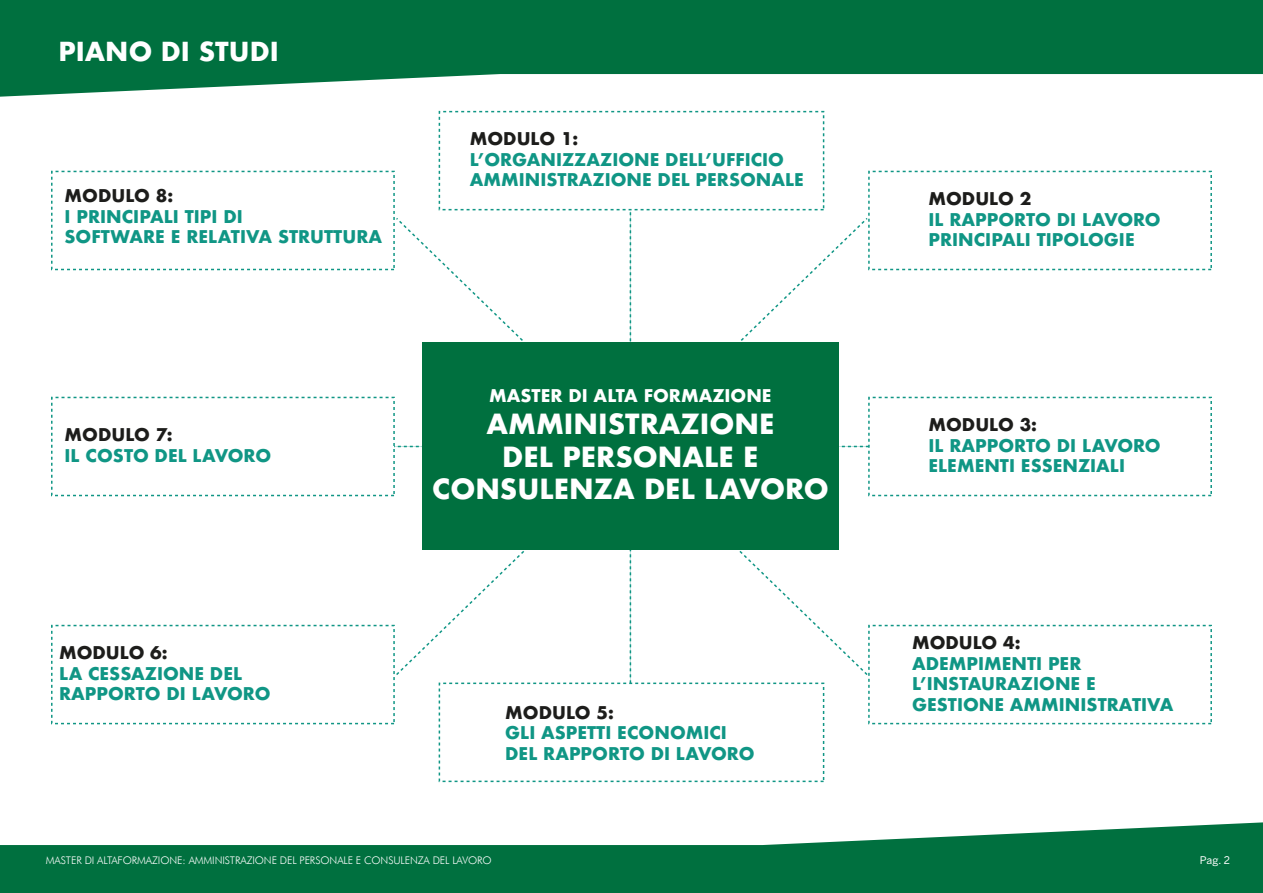
<style>
.page{position:relative;width:1263px;height:893px;background:#fff}
.page>*{position:absolute;margin:0;border:0;box-sizing:border-box;transform-origin:0 0}
.t1{font:700 27px/32.4px "Futura";color:#fff;text-align:center}
.t2{font:700 25.5px "Futura";color:#fff}
.t3{font:700 17.1px/20.5px "Futura";color:#109685}
.t4{font:700 17.1px "Futura";color:#1d1d1b}
.t5{font:700 17.1px "Futura";color:#fff}
.t6{font:300 10.5px "Futura BT";letter-spacing:-.01em;color:#fff}
.t7{font:10.5px "Benton Sans";color:#fff}
</style>
<div class="page">
<svg style="left:0;top:0;width:1263px;height:97px;fill:#00703f"></svg>
<svg style="left:0;top:822px;width:1263px;height:71px;fill:#00703f"></svg>
<svg style="left:394px;top:216px;width:475px;height:461px"></svg>
<div style="left:422px;top:343px;width:417px;height:207px;background:#00703f"></div>
<div style="left:51px;top:171px;width:344px;height:99px;background:#fff"></div>
<div style="left:51px;top:397px;width:344px;height:99px;background:#fff"></div>
<div style="left:51px;top:625px;width:344px;height:99px;background:#fff"></div>
<div style="left:868px;top:171px;width:344px;height:99px;background:#fff"></div>
<div style="left:868px;top:397px;width:344px;height:99px;background:#fff"></div>
<div style="left:868px;top:625px;width:344px;height:99px;background:#fff"></div>
<h2 class="t2" style="left:58px;top:33px;width:222px">PIANO DI STUDI</h2>
<p class="t4" style="left:65px;top:184px;width:110px">MODULO 8:</p>
<p class="t3" style="left:65px;top:206px;width:319px">I PRINCIPALI TIPI DI<br>SOFTWARE E RELATIVA STRUTTURA</p>
<p class="t4" style="left:470px;top:127px;width:110px">MODULO 1:</p>
<p class="t3" style="left:470px;top:149px;width:336px">L’ORGANIZZAZIONE DELL’UFFICIO<br>AMMINISTRAZIONE DEL PERSONALE</p>
<p class="t4" style="left:65px;top:423px;width:109px">MODULO 7:</p>
<p class="t3" style="left:65px;top:445px;width:208px">IL COSTO DEL LAVORO</p>
<p class="t5" style="left:489px;top:383px;width:284px">MASTER DI ALTA FORMAZIONE</p>
<h1 class="t1" style="left:432px;top:408px;width:398px">AMMINISTRAZIONE<br>DEL PERSONALE E<br>CONSULENZA DEL LAVORO</h1>
<p class="t4" style="left:59px;top:640px;width:110px">MODULO 6:</p>
<p class="t3" style="left:59px;top:663px;width:213px">LA CESSAZIONE DEL<br>RAPPORTO DI LAVORO</p>
<p class="t4" style="left:505px;top:700px;width:110px">MODULO 5:</p>
<p class="t3" style="left:505px;top:722px;width:251px">GLI ASPETTI ECONOMICI<br>DEL RAPPORTO DI LAVORO</p>
<p class="t4" style="left:928px;top:186px;width:104px">MODULO 2</p>
<p class="t3" style="left:928px;top:209px;width:234px">IL RAPPORTO DI LAVORO<br>PRINCIPALI TIPOLOGIE</p>
<p class="t4" style="left:928px;top:412px;width:110px">MODULO 3:</p>
<p class="t3" style="left:928px;top:435px;width:234px">IL RAPPORTO DI LAVORO<br>ELEMENTI ESSENZIALI</p>
<p class="t4" style="left:912px;top:630px;width:110px">MODULO 4:</p>
<p class="t3" style="left:912px;top:653px;width:263px">ADEMPIMENTI PER<br>L’INSTAURAZIONE E<br>GESTIONE AMMINISTRATIVA</p>
<p class="t6" style="left:46px;top:854px;width:447px">MASTER DI ALTAFORMAZIONE: AMMINISTRAZIONE DEL PERSONALE E CONSULENZA DEL LAVORO</p>
<p class="t7" style="left:1200px;top:854px;width:32px">Pag. 2</p>
</div>
